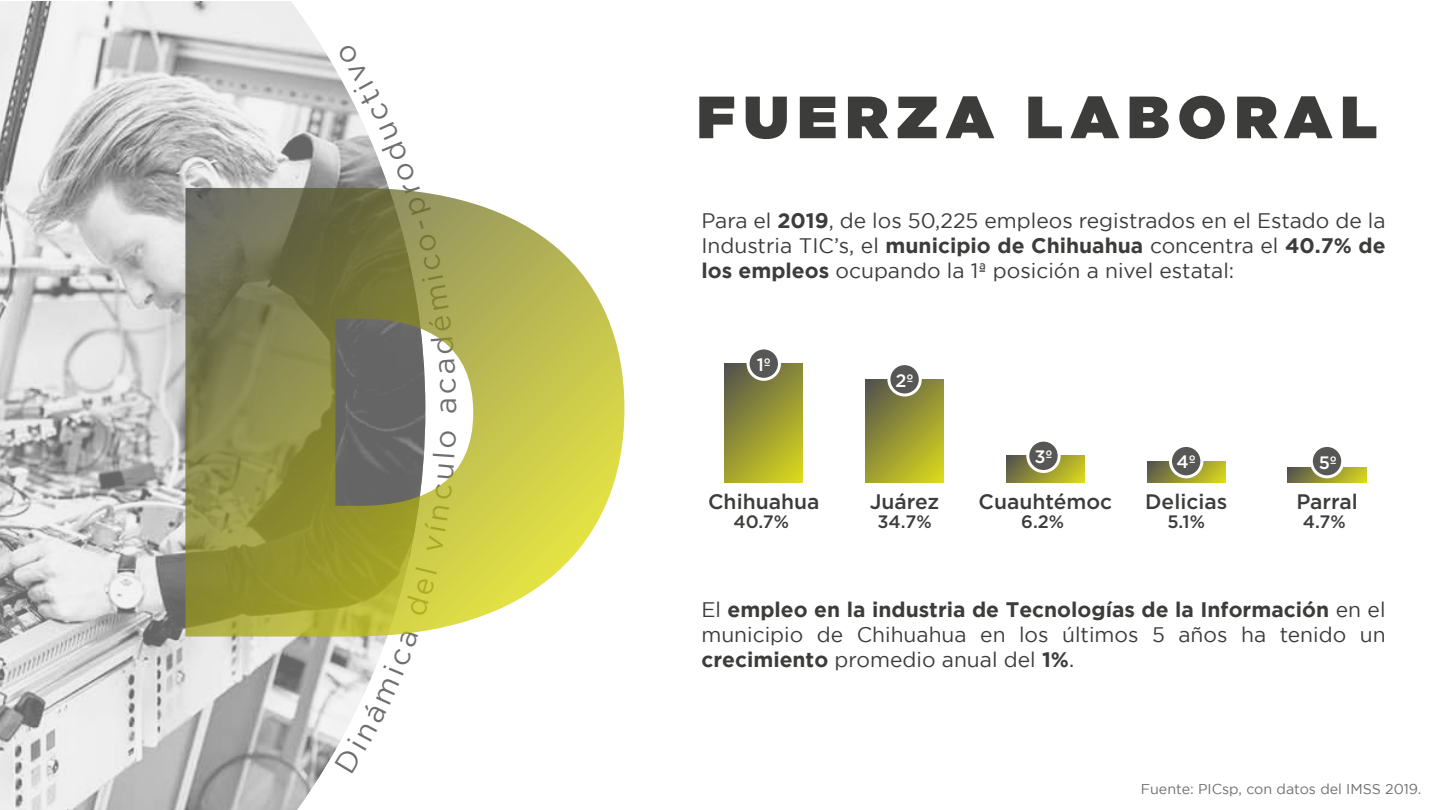
<style>
.page{position:relative;width:1440px;height:810px;background:#fff}
.page>*{position:absolute;margin:0;border:0;box-sizing:border-box;transform-origin:0 0}
.t1{font:900 59.47px "Gotham";letter-spacing:.145em;color:#3c3c3b}
.t2{font:29.25px "Gotham";color:#706f6f}
.t3{font:21px/25.2px "Gotham";color:#3c3c3b;text-align:justify}
.t4{font:500 21px "Gotham";color:#3c3c3b}
.t5{font:500 18px "Gotham";color:#3c3c3b}
.t6{font:500 18px "Gotham";color:#fff}
.t7{font:14.25px "Gotham";color:#706f6f}
.s1{font-weight:700}
</style>
<div class="page">
<svg style="left:0;top:1px;width:337px;height:809px;background:#cacaca"></svg>
<svg style="left:185px;top:188px;width:439px;height:449px;background:#aead65"></svg>
<svg style="left:725px;top:364px;width:78px;height:119px;background:#999834"></svg>
<svg style="left:866px;top:379px;width:78px;height:104px;background:#999834"></svg>
<svg style="left:1006px;top:456px;width:78px;height:27px;background:#9a9935"></svg>
<svg style="left:1147px;top:461px;width:78px;height:22px"></svg>
<svg style="left:1288px;top:468px;width:78px;height:15px"></svg>
<div style="left:748px;top:348px;width:31px;height:31px;background:#575756;border-radius:50%"></div>
<div style="left:747px;top:346px;width:34px;height:35px;border:3px solid #fff;border-radius:50%"></div>
<div style="left:889px;top:364px;width:31px;height:31px;background:#575756;border-radius:50%"></div>
<div style="left:887px;top:362px;width:35px;height:35px;border:3px solid #fff;border-radius:50%"></div>
<div style="left:1028px;top:440px;width:31px;height:32px;background:#575756;border-radius:50%"></div>
<div style="left:1026px;top:439px;width:35px;height:34px;border:3px solid #fff;border-radius:50%"></div>
<div style="left:1171px;top:445px;width:31px;height:32px;background:#575756;border-radius:50%"></div>
<div style="left:1169px;top:444px;width:34px;height:34px;border:3px solid #fff;border-radius:50%"></div>
<div style="left:1311px;top:445px;width:32px;height:32px;background:#575756;border-radius:50%"></div>
<div style="left:1310px;top:444px;width:34px;height:34px;border:3px solid #fff;border-radius:50%"></div>
<svg style="left:335px;top:630px;width:83px;height:143px"></svg>
<div style="left:404px;top:567px;width:33px;height:50px;background:#d2d249"></div>
<svg style="left:424px;top:465px;width:30px;height:88px"></svg>
<svg style="left:433px;top:454px;width:22px;height:3px"></svg>
<svg style="left:440px;top:431px;width:16px;height:16px"></svg>
<svg style="left:337px;top:73px;width:119px;height:320px"></svg>
<h2 class="t2" style="left:430px;top:414px;width:19px;rotate:-90deg">a</h2>
<h1 class="t1" style="left:697px;top:75px;width:682px">FUERZA LABORAL</h1>
<p class="t3" style="left:701px;top:208px;width:686px">Para el <span class="s1">2019</span>, de los 50,225 empleos registrados en el Estado de la Industria TIC’s, el <span class="s1">municipio de Chihuahua</span> concentra el <span class="s1">40.7% de los empleos</span> ocupando la 1ª posición a nivel estatal:</p>
<p class="t6" style="left:757px;top:352px;width:16px">1º</p>
<p class="t6" style="left:896px;top:369px;width:20px">2º</p>
<p class="t6" style="left:1034px;top:445px;width:20px">3º</p>
<p class="t6" style="left:1177px;top:450px;width:21px">4º</p>
<p class="t6" style="left:1319px;top:451px;width:20px">5º</p>
<p class="t4" style="left:708px;top:488px;width:113px">Chihuahua</p>
<p class="t4" style="left:870px;top:488px;width:71px">Juárez</p>
<p class="t4" style="left:979px;top:488px;width:135px">Cuauhtémoc</p>
<p class="t4" style="left:1145px;top:488px;width:83px">Delicias</p>
<p class="t4" style="left:1296px;top:488px;width:63px">Parral</p>
<p class="t5" style="left:733px;top:510px;width:57px">40.7%</p>
<p class="t5" style="left:878px;top:510px;width:56px">34.7%</p>
<p class="t5" style="left:1021px;top:510px;width:44px">6.2%</p>
<p class="t5" style="left:1167px;top:510px;width:39px">5.1%</p>
<p class="t5" style="left:1303px;top:510px;width:44px">4.7%</p>
<p class="t3" style="left:701px;top:596px;width:686px">El <span class="s1">empleo en la industria de Tecnologías de la Información</span> en el municipio de Chihuahua en los últimos 5 años ha tenido un <span class="s1">crecimiento</span> promedio anual del <span class="s1">1%</span>.</p>
<p class="t7" style="left:1141px;top:781px;width:282px">Fuente: PICsp, con datos del IMSS 2019.</p>
</div>
